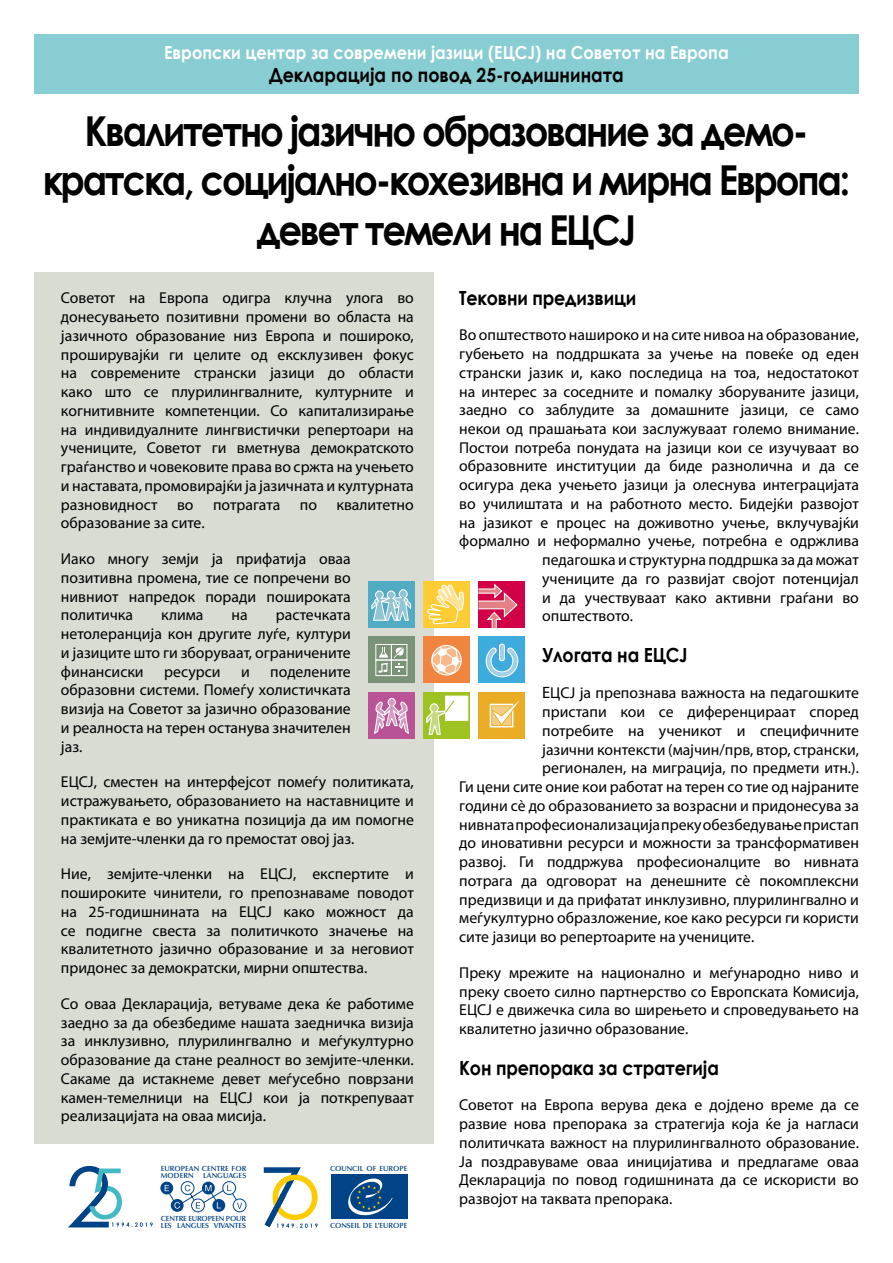
<style>
.page{position:relative;width:893px;height:1263px;background:#fff}
.page>*{position:absolute;margin:0;border:0;box-sizing:border-box;transform-origin:0 0}
.t1{font:700 41.25px/49.5px "Century Gothic";letter-spacing:-.06em;color:#000;text-align:center;scale:.9 1}
.t2{font:700 19.5px "Century Gothic";letter-spacing:-.01em;color:#000;scale:.9 1}
.t3{font:700 18px "Century Gothic";color:#fff;scale:.9 1}
.t4{font:15.75px/18.8px "Myriad Pro";color:#000;text-align:justify}
.t5{font:600 7.5px/6.9px "Optima LT Std";letter-spacing:-.005em;color:#004387}
.t6{font:600 7.5px/6.9px "Optima LT Std";letter-spacing:-.025em;color:#004387}
.s1{font-size:16.5px}
</style>
<div class="page">
<div style="left:34px;top:272px;width:400px;height:872px;background:#d8dcd3"></div>
<div style="left:34px;top:34px;width:825px;height:60px;background:#88cdd2"></div>
<div style="left:368px;top:581px;width:47px;height:47px;background:#50abc3"></div>
<svg style="left:371px;top:589px;width:41px;height:32px"></svg>
<div style="left:423px;top:581px;width:47px;height:47px;background:#fecd36"></div>
<div style="left:478px;top:581px;width:47px;height:47px;background:#d10047"></div>
<svg style="left:478px;top:583px;width:40px;height:45px"></svg>
<div style="left:478px;top:636px;width:47px;height:47px;background:#3eabdd"></div>
<svg style="left:485px;top:643px;width:34px;height:35px"></svg>
<div style="left:368px;top:636px;width:47px;height:47px;background:#7a9275"></div>
<div style="left:375px;top:644px;width:17px;height:16px;border:1px solid #fff"></div>
<div style="left:391px;top:644px;width:16px;height:16px;border:1px solid #fff"></div>
<div style="left:375px;top:660px;width:17px;height:16px;border:1px solid #fff"></div>
<div style="left:391px;top:660px;width:16px;height:16px;border:1px solid #fff"></div>
<svg style="left:394px;top:647px;width:10px;height:25px"></svg>
<svg style="left:378px;top:647px;width:10px;height:26px"></svg>
<div style="left:423px;top:636px;width:47px;height:47px;background:#ef853f"></div>
<div style="left:368px;top:692px;width:47px;height:46px;background:#b95396"></div>
<svg style="left:374px;top:697px;width:35px;height:37px"></svg>
<div style="left:423px;top:692px;width:47px;height:46px;background:linear-gradient(to bottom,#9ec222,#9ec222)"></div>
<div style="left:445px;top:696px;width:23px;height:25px;background:#fff"></div>
<svg style="left:426px;top:584px;width:39px;height:155px"></svg>
<div style="left:478px;top:692px;width:47px;height:46px;background:#e9ac24"></div>
<svg style="left:490px;top:700px;width:30px;height:27px"></svg>
<div style="left:181px;top:1181px;width:13px;height:14px;border:1px solid #004489;border-radius:50%"></div>
<div style="left:191px;top:1199px;width:14px;height:13px;border:1px solid #004489;border-radius:50%"></div>
<div style="left:223px;top:1181px;width:13px;height:14px;border:1px solid #004489;border-radius:50%"></div>
<div style="left:233px;top:1199px;width:13px;height:13px;border:1px solid #004489;border-radius:50%"></div>
<svg style="left:212px;top:1199px;width:13px;height:13px"></svg>
<svg style="left:202px;top:1181px;width:13px;height:13px"></svg>
<svg style="left:171px;top:1199px;width:13px;height:13px"></svg>
<svg style="left:160px;top:1181px;width:13px;height:13px"></svg>
<svg style="left:165px;top:1185px;width:77px;height:24px"></svg>
<div style="left:331px;top:1174px;width:76px;height:45px;background:#004387"></div>
<svg style="left:348px;top:1178px;width:45px;height:37px"></svg>
<svg style="left:68px;top:1166px;width:85px;height:61px"></svg>
<svg style="left:264px;top:1167px;width:54px;height:61px"></svg>
<p class="t3" style="left:164px;top:39px;width:629px">Европски центар за современи јазици (ЕЦСЈ) на Советот на Европа</p>
<p class="t2" style="left:269px;top:60px;width:395px">Декларација по повод 25-годишнината</p>
<h1 class="t1" style="left:43px;top:104px;width:899px">Квалитетно јазично образование за демо&shy;кратска, социјално-кохезивна и мирна Европа: девет темели на ЕЦСЈ</h1>
<p class="t4" style="left:61px;top:289px;width:354px">Советот на Европа одигра клучна улога во донесувањето позитивни промени во областа на јазичното образование низ Европа и пошироко, проширувајќи ги целите од ексклузивен фокус на современите странски јазици до области како што се плурилингвалните, културните и когнитивните компетенции. Со капитализирање на индивидуалните лингвистички репертоари на учениците, Советот ги вметнува демократското граѓанство и човековите права во сржта на учењето и наставата, промовирајќи ја јазичната и културната разновидност во потрагата по квалитетно образование за сите.</p>
<p class="t4" style="left:61px;top:549px;width:291px">Иако многу земји ја прифатија оваа позитивна промена, тие се попречени во нивниот напредок поради пошироката политичка</p>
<p class="t4" style="left:61px;top:605px;width:291px;text-indent:215px">растечката нетолеранција кон другите луѓе, култури и јазиците што ги зборуваат, ограничените финансиски</p>
<p class="t4" style="left:161px;top:605px;width:44px">клима</p>
<p class="t4" style="left:232px;top:605px;width:18px">на</p>
<p class="t4" style="left:61px;top:662px;width:291px;text-indent:209px">поделените образовни системи. Помеѓу холистичката визија на Советот за јазично образование и реалноста на терен останува значителен јаз.</p>
<p class="t4" style="left:61px;top:772px;width:354px">ЕЦСЈ, сместен на интерфејсот помеѓу политиката, истражувањето, образованието на наставниците и практиката е во уникатна позиција да им помогне на земјите-членки да го премостат овој јаз.</p>
<p class="t4" style="left:61px;top:864px;width:354px">Ние, земјите-членки на ЕЦСЈ, експертите и пошироките чинители, го препознаваме поводот на 25-годишнината на ЕЦСЈ како можност да се подигне свеста за политичкото значење на квалитетното јазично образование и за неговиот придонес за демократски, мирни општества.</p>
<p class="t4" style="left:61px;top:994px;width:354px">Со оваа Декларација, ветуваме дека ќе работиме заедно за да обезбедиме нашата заедничка визија за инклузивно, плурилингвално и меѓукултурно образование да стане реалност во земјите-членки.<br>Сакаме да истакнеме девет меѓусебно поврзани камен-темелници на ЕЦСЈ кои ја поткрепуваат реализацијата на оваа мисија.</p>
<p class="t4" style="left:164px;top:662px;width:58px">ресурси</p>
<p class="t4" style="left:241px;top:662px;width:10px">и</p>
<p class="t5" style="left:330px;top:1165px;width:79px">COUNCIL OF EUROPE</p>
<p class="t5" style="left:161px;top:1165px;width:87px">EUROPEAN CENTRE FOR<br>MODERN</p>
<p class="t5" style="left:203px;top:1172px;width:45px">LANGUAGES</p>
<p class="t6" style="left:161px;top:1215px;width:87px">CENTRE EUROPEEN POUR<br>LES LANGUES VIVANTES</p>
<p class="t5" style="left:330px;top:1221px;width:79px">CONSEIL DE L’EUROPE</p>
<p class="t2" style="left:459px;top:283px;width:198px">Тековни предизвици</p>
<p class="t4" style="left:459px;top:325px;width:401px">Во општеството нашироко и на сите нивоа на образование,</p>
<p class="t4" style="left:459px;top:344px;width:401px">губењето на поддршката за учење на повеќе од еден</p>
<p class="t4" style="left:459px;top:363px;width:401px">странски јазик и, како последица на тоа, недостатокот</p>
<p class="t4" style="left:459px;top:382px;width:401px">на интерес за соседните и помалку зборуваните јазици,</p>
<p class="t4" style="left:459px;top:400px;width:401px">заедно со заблудите за домашните јазици, се само</p>
<p class="t4" style="left:459px;top:419px;width:401px">некои од прашањата кои заслужуваат големо внимание.</p>
<p class="t4" style="left:459px;top:438px;width:401px">Постои потреба понудата на јазици кои се изучуваат во</p>
<p class="t4" style="left:459px;top:457px;width:401px">образовните институции да биде разнолична и да се</p>
<p class="t4" style="left:459px;top:475px;width:401px">осигура дека учењето јазици ја олеснува интеграцијата</p>
<p class="t4" style="left:459px;top:494px;width:401px">во училиштата и на работното место. Бидејќи развојот</p>
<p class="t4" style="left:459px;top:513px;width:401px">на јазикот е процес на доживотно учење, вклучувајќи</p>
<p class="t4" style="left:459px;top:531px;width:401px">формално и неформално учење, потребна е одржлива</p>
<p class="t4" style="left:542px;top:550px;width:318px">педагошка и структурна поддршка за да можат</p>
<p class="t4" style="left:542px;top:569px;width:318px">учениците да го развијат својот потенцијал</p>
<p class="t4" style="left:542px;top:588px;width:318px">и да учествуваат како активни граѓани во</p>
<p class="t4" style="left:542px;top:606px;width:92px">општеството.</p>
<p class="t2" style="left:542px;top:640px;width:163px">Улогата на ЕЦСЈ</p>
<p class="t4" style="left:542px;top:683px;width:318px"><span class="s1">Е</span>ЦСЈ ја препознава важноста на педагошките</p>
<p class="t4" style="left:542px;top:702px;width:318px">пристапи кои се диференцираат според</p>
<p class="t4" style="left:542px;top:721px;width:318px">потребите на ученикот и специфичните</p>
<p class="t4" style="left:542px;top:740px;width:318px">јазични контексти (мајчин/прв, втор, странски,</p>
<p class="t4" style="left:542px;top:758px;width:318px">регионален, на миграција, по предмети итн.).</p>
<p class="t4" style="left:459px;top:777px;width:401px">Ги цени сите оние кои работат на терен со тие од најраните</p>
<p class="t4" style="left:459px;top:796px;width:401px">години сè до образованието за возрасни и придонесува за</p>
<p class="t4" style="left:459px;top:815px;width:401px">нивната професионализација преку обезбедување пристап</p>
<p class="t4" style="left:459px;top:833px;width:401px">до иновативни ресурси и можности за трансформативен</p>
<p class="t4" style="left:459px;top:852px;width:401px">развој. Ги поддржува професионалците во нивната</p>
<p class="t4" style="left:459px;top:871px;width:401px">потрага да одговорат на денешните сè покомплексни</p>
<p class="t4" style="left:459px;top:890px;width:401px">предизвици и да прифатат инклузивно, плурилингвално и</p>
<p class="t4" style="left:459px;top:908px;width:401px">меѓукултурно образложение, кое како ресурси ги користи</p>
<p class="t4" style="left:459px;top:927px;width:297px">сите јазици во репертоарите на учениците.</p>
<p class="t4" style="left:459px;top:963px;width:401px">Преку мрежите на национално и меѓународно ниво и преку своето силно партнерство со Европската Комисија, ЕЦСЈ е движечка сила во ширењето и спроведувањето на квалитетно јазично образование.</p>
<p class="t2" style="left:459px;top:1053px;width:290px">Кон препорака за стратегија</p>
<p class="t4" style="left:459px;top:1095px;width:401px">Советот на Европа верува дека е дојдено време да се развие нова препорака за стратегија која ќе ја нагласи политичката важност на плурилингвалното образование.<br>Ја поздравуваме оваа иницијатива и предлагаме оваа Декларација по повод годишнината да се искористи во развојот на таквата препорака.</p>
</div>
